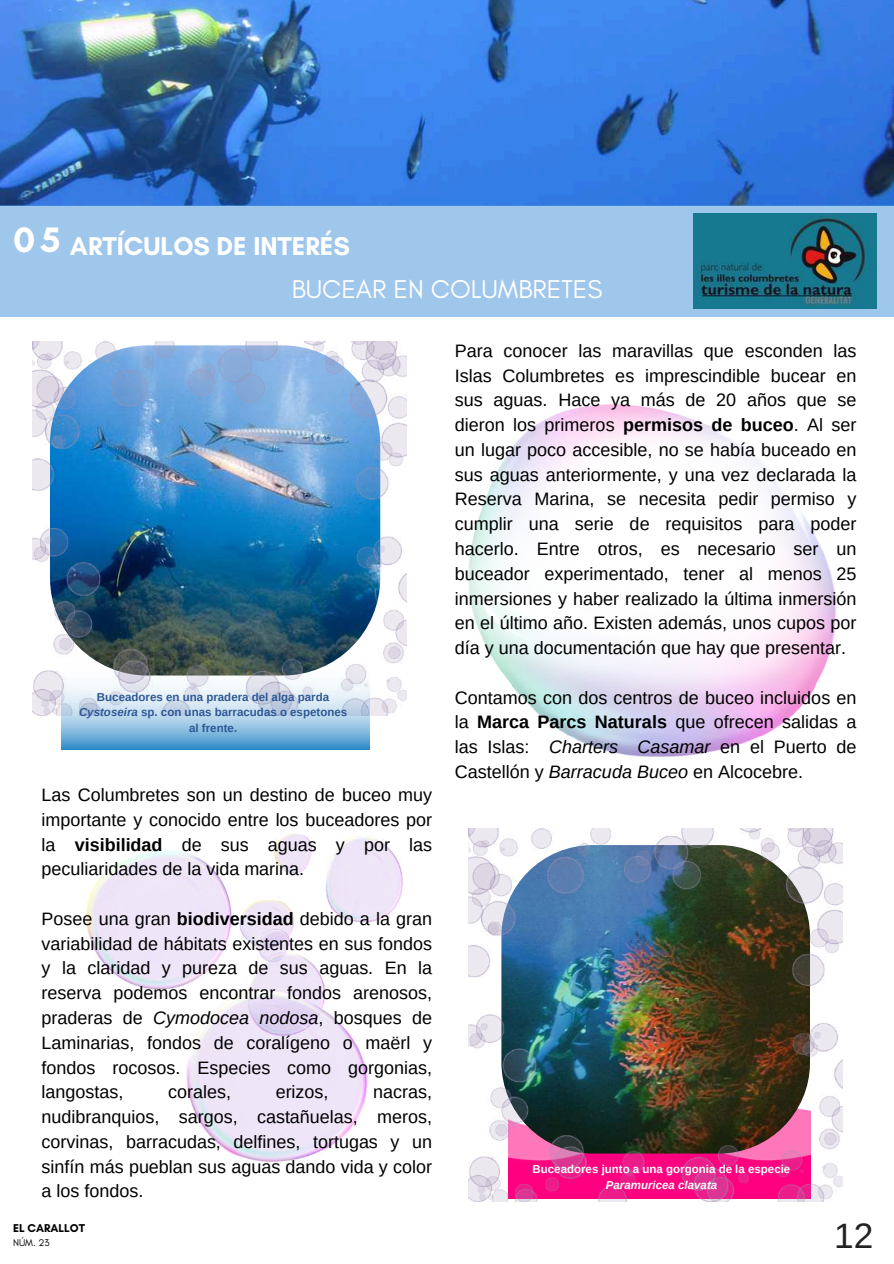
<style>
.page{position:relative;width:894px;height:1264px;background:#fff}
.page>*{position:absolute;margin:0;border:0;box-sizing:border-box;transform-origin:0 0}
.t1{font:700 36px "Glacial Indifference";color:#fff}
.t2{font:35.25px "Arimo";color:#222}
.t3{font:26.25px "Glacial Indifference";color:#fff}
.t4{font:700 26.25px "Glacial Indifference";color:#fff}
.t5{font:18px/24.8px "Arimo";color:#000;text-align:justify}
.t6{font:700 11.55px/15.3px "Arimo";color:#2d5895;text-align:center}
.t7{font:700 11.55px "Arimo";color:#fafffc}
.t8{font:italic 700 11.55px "Arimo";color:#fafffc}
.t9{font:700 11.55px "Glacial Indifference";color:#000}
.t10{font:9.9px "Glacial Indifference";color:#000}
.s1{font-style:italic}
.s2{font-weight:700}
</style>
<div class="page">
<img style="left:0;top:0;width:892px;height:205px">
<div style="left:0;top:205px;width:893px;height:112px;background:#9fc6eb"></div>
<img style="left:468px;top:404px;width:368px;height:352px">
<img style="left:86px;top:833px;width:317px;height:329px">
<img style="left:693px;top:214px;width:183px;height:94px">
<img style="left:32px;top:342px;width:374px;height:373px">
<img style="left:61px;top:661px;width:308px;height:88px">
<img style="left:468px;top:828px;width:374px;height:373px">
<h1 class="t1" style="left:13px;top:217px;width:49px">05</h1>
<h3 class="t4" style="left:70px;top:230px;width:281px">ARTÍCULOS DE INTERÉS</h3>
<h3 class="t3" style="left:291px;top:273px;width:312px">BUCEAR EN COLUMBRETES</h3>
<p class="t6" style="left:79px;top:689px;width:269px">Buceadores en una pradera del alga parda<br><span class="s1">Cystoseira</span> sp. con unas barracudas o espetones al frente.</p>
<p class="t5" style="left:454px;top:338px;width:403px">Para conocer las maravillas que esconden las Islas Columbretes es imprescindible bucear en sus aguas. Hace ya más de 20 años que se dieron los primeros <span class="s2">permisos de buceo</span>. Al ser un lugar poco accesible, no se había buceado en sus aguas anteriormente, y una vez declarada la Reserva Marina, se necesita pedir permiso y cumplir una serie de requisitos para poder hacerlo. Entre otros, es necesario ser un buceador experimentado, tener al menos 25 inmersiones y haber realizado la última inmersión en el último año. Existen además, unos cupos por día y una documentación que hay que presentar.</p>
<p class="t5" style="left:454px;top:685px;width:403px">Contamos con dos centros de buceo incluidos en la <span class="s2">Marca Parcs Naturals</span> que ofrecen salidas a las Islas: <span class="s1">Charters Casamar</span> en el Puerto de Castellón y <span class="s1">Barracuda Buceo</span> en Alcocebre.</p>
<p class="t5" style="left:42px;top:782px;width:392px">Las Columbretes son un destino de buceo muy importante y conocido entre los buceadores por la <span class="s2">visibilidad</span> de sus aguas y por las peculiaridades de la vida marina.</p>
<p class="t5" style="left:42px;top:906px;width:392px">Posee una gran <span class="s2">biodiversidad</span> debido a la gran variabilidad de hábitats existentes en sus fondos y la claridad y pureza de sus aguas. En la reserva podemos encontrar fondos arenosos, praderas de <span class="s1">Cymodocea nodosa</span>, bosques de Laminarias, fondos de coralígeno o maërl y fondos rocosos. Especies como gorgonias, langostas,</p>
<p class="t5" style="left:168px;top:1079px;width:64px">corales,</p>
<p class="t5" style="left:275px;top:1079px;width:54px">erizos,</p>
<p class="t5" style="left:42px;top:1079px;width:392px;text-indent:331px">nacras, nudibranquios, sargos, castañuelas, meros, corvinas, barracudas, delfines, tortugas y un sinfín más pueblan sus aguas dando vida y color a los fondos.</p>
<p class="t9" style="left:13px;top:1220px;width:73px">EL CARALLOT</p>
<p class="t10" style="left:13px;top:1236px;width:38px">NÚM. 23</p>
<p class="t7" style="left:532px;top:1162px;width:259px">Buceadores junto a una gorgonia de la especie</p>
<p class="t8" style="left:605px;top:1178px;width:113px">Paramuricea clavata</p>
<h2 class="t2" style="left:833px;top:1215px;width:41px">12</h2>
</div>
